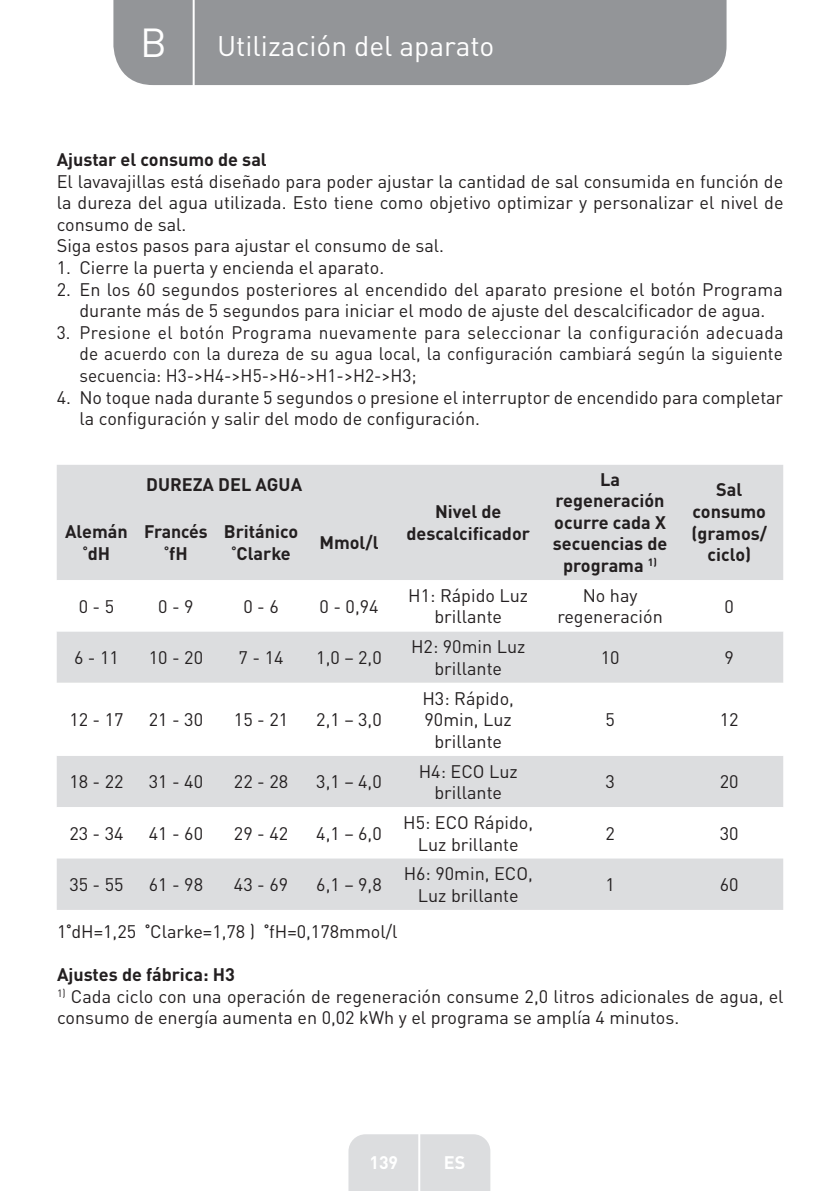
<style>
.page{position:relative;width:840px;height:1191px;background:#fff}
.page>*{position:absolute;margin:0;border:0;box-sizing:border-box;transform-origin:0 0}
.t1{font:40px "DIN Pro";color:#fff}
.t2{font:28px "DIN Pro";color:#fff}
.TitreDroit__gabarit{font:18px/21.6px "DIN Pro";color:#231f20}
.Body__Table{font:18px/21.6px "DIN Pro";color:#231f20;text-align:center}
.TitreDroit__gabarit-2{font:18px/21.6px "DIN Pro";color:#231f20;text-align:justify;scale:.96 1}
.Body__Table-2{font:700 18px/21.6px "DIN Pro";color:#231f20;text-align:center}
.TitreDroit__gabarit-3{font:700 18px "DIN Pro";color:#231f20}
.t3{font:700 18px "DIN Pro";color:#fff}
</style>
<div class="page">
<div style="left:113px;top:0;width:613px;height:85px;background:#939598"></div>
<div style="left:348px;top:1134px;width:142px;height:57px;background:#dcdddf"></div>
<hr style="left:418px;top:1111px;width:2px;height:80px;background:#fff">
<hr style="left:192px;top:0;width:2px;height:88px;background:#fff">
<div style="left:57px;top:465px;width:725px;height:115px;background:#dcdddf"></div>
<svg style="left:57px;top:631px;width:725px;height:176px;fill:#dcdddf"></svg>
<div style="left:57px;top:858px;width:725px;height:52px;background:#dcdddf"></div>
<h1 class="t1" style="left:140px;top:15px;width:28px">B</h1>
<h2 class="t2" style="left:217px;top:27px;width:279px">Utilización del aparato</h2>
<p class="TitreDroit__gabarit-3" style="left:57px;top:144px;width:211px">Ajustar el consumo de sal</p>
<p class="TitreDroit__gabarit" style="left:57px;top:169px;width:728px;text-align:justify">El lavavajillas está diseñado para poder ajustar la cantidad de sal consumida en función de la dureza del agua utilizada. Esto tiene como objetivo optimizar y personalizar el nivel de consumo de sal.</p>
<p class="TitreDroit__gabarit" style="left:57px;top:234px;width:388px">Siga estos pasos para ajustar el consumo de sal.</p>
<p class="TitreDroit__gabarit" style="left:57px;top:256px;width:329px">1. Cierre la puerta y encienda el aparato.</p>
<p class="TitreDroit__gabarit" style="left:57px;top:277px;width:727px;text-align:center">2. En los 60 segundos posteriores al encendido del aparato presione el botón Programa durante más de 5 segundos para iniciar el modo de ajuste del descalcificador de agua.</p>
<p class="TitreDroit__gabarit-2" style="left:79px;top:321px;width:734px;text-indent:-23px">3. Presione el botón Programa nuevamente para seleccionar la configuración adecuada de acuerdo con la dureza de su agua local, la configuración cambiará según la siguiente secuencia: H3-&gt;H4-&gt;H5-&gt;H6-&gt;H1-&gt;H2-&gt;H3;</p>
<p class="TitreDroit__gabarit" style="left:79px;top:385px;width:704px;text-indent:-23px">4. No toque nada durante 5 segundos o presione el interruptor de encendido para completar la configuración y salir del modo de configuración.</p>
<p class="Body__Table-2" style="left:65px;top:518px;width:64px">Alemán</p>
<p class="Body__Table-2" style="left:83px;top:540px;width:29px"><sup>°</sup>dH</p>
<p class="Body__Table-2" style="left:146px;top:471px;width:157px">DUREZA DEL AGUA</p>
<p class="Body__Table-2" style="left:144px;top:518px;width:65px">Francés</p>
<p class="Body__Table-2" style="left:164px;top:540px;width:25px"><sup>°</sup>fH</p>
<p class="Body__Table-2" style="left:224px;top:518px;width:76px">Británico</p>
<p class="Body__Table-2" style="left:231px;top:540px;width:61px"><sup>°</sup>Clarke</p>
<p class="Body__Table-2" style="left:319px;top:529px;width:61px">Mmol/l</p>
<p class="Body__Table-2" style="left:406px;top:498px;width:125px">Nivel de descalcificador</p>
<p class="Body__Table-2" style="left:552px;top:466px;width:116px">La regeneración ocurre cada X secuencias de programa <sup>1)</sup></p>
<p class="Body__Table-2" style="left:715px;top:477px;width:28px">Sal</p>
<p class="Body__Table-2" style="left:692px;top:498px;width:75px">consumo</p>
<p class="Body__Table-2" style="left:691px;top:520px;width:77px">(gramos/ ciclo)</p>
<p class="Body__Table" style="left:79px;top:594px;width:37px">0 - 5</p>
<p class="Body__Table" style="left:158px;top:594px;width:37px">0 - 9</p>
<p class="Body__Table" style="left:243px;top:594px;width:37px">0 - 6</p>
<p class="Body__Table" style="left:319px;top:594px;width:60px">0 - 0,94</p>
<p class="Body__Table" style="left:408px;top:584px;width:121px">H1: Rápido Luz brillante</p>
<p class="Body__Table" style="left:557px;top:584px;width:107px">No hay regeneración</p>
<p class="Body__Table" style="left:724px;top:594px;width:11px">0</p>
<p class="Body__Table" style="left:74px;top:646px;width:46px">6 - 11</p>
<p class="Body__Table" style="left:149px;top:646px;width:56px">10 - 20</p>
<p class="Body__Table" style="left:238px;top:646px;width:46px">7 - 14</p>
<p class="Body__Table" style="left:316px;top:646px;width:67px">1,0 – 2,0</p>
<p class="Body__Table" style="left:411px;top:635px;width:116px">H2: 90min Luz brillante</p>
<p class="Body__Table" style="left:600px;top:646px;width:20px">10</p>
<p class="Body__Table" style="left:724px;top:646px;width:11px">9</p>
<p class="Body__Table" style="left:69px;top:708px;width:56px">12 - 17</p>
<p class="Body__Table" style="left:149px;top:708px;width:56px">21 - 30</p>
<p class="Body__Table" style="left:234px;top:708px;width:56px">15 - 21</p>
<p class="Body__Table" style="left:316px;top:708px;width:67px">2,1 – 3,0</p>
<p class="Body__Table" style="left:422px;top:686px;width:93px">H3: Rápido,<br>90min, Luz brillante</p>
<p class="Body__Table" style="left:605px;top:708px;width:11px">5</p>
<p class="Body__Table" style="left:719px;top:708px;width:20px">12</p>
<p class="Body__Table" style="left:69px;top:770px;width:56px">18 - 22</p>
<p class="Body__Table" style="left:149px;top:770px;width:56px">31 - 40</p>
<p class="Body__Table" style="left:234px;top:770px;width:56px">22 - 28</p>
<p class="Body__Table" style="left:316px;top:770px;width:67px">3,1 – 4,0</p>
<p class="Body__Table" style="left:418px;top:759px;width:100px">H4: ECO Luz brillante</p>
<p class="Body__Table" style="left:605px;top:770px;width:11px">3</p>
<p class="Body__Table" style="left:719px;top:770px;width:20px">20</p>
<p class="Body__Table" style="left:69px;top:821px;width:56px">23 - 34</p>
<p class="Body__Table" style="left:149px;top:821px;width:56px">41 - 60</p>
<p class="Body__Table" style="left:234px;top:821px;width:56px">29 - 42</p>
<p class="Body__Table" style="left:316px;top:821px;width:67px">4,1 – 6,0</p>
<p class="Body__Table" style="left:403px;top:811px;width:131px">H5: ECO Rápido,<br>Luz brillante</p>
<p class="Body__Table" style="left:605px;top:821px;width:11px">2</p>
<p class="Body__Table" style="left:719px;top:821px;width:20px">30</p>
<p class="Body__Table" style="left:69px;top:873px;width:56px">35 - 55</p>
<p class="Body__Table" style="left:149px;top:873px;width:56px">61 - 98</p>
<p class="Body__Table" style="left:234px;top:873px;width:56px">43 - 69</p>
<p class="Body__Table" style="left:316px;top:873px;width:67px">6,1 – 9,8</p>
<p class="Body__Table" style="left:403px;top:862px;width:130px">H6: 90min, ECO,<br>Luz brillante</p>
<p class="Body__Table" style="left:605px;top:873px;width:11px">1</p>
<p class="Body__Table" style="left:719px;top:873px;width:20px">60</p>
<p class="TitreDroit__gabarit" style="left:57px;top:920px;width:342px">1<sup>°</sup>dH=1,25 <sup>°</sup>Clarke=1,78 ) <sup>°</sup>fH=0,178mmol/l</p>
<p class="TitreDroit__gabarit-3" style="left:57px;top:959px;width:179px">Ajustes de fábrica: H3</p>
<p class="TitreDroit__gabarit" style="left:57px;top:984px;width:727px"><sup>1)</sup> Cada ciclo con una operación de regeneración consume 2,0 litros adicionales de agua, el consumo de energía aumenta en 0,02 kWh y el programa se amplía 4 minutos.</p>
<p class="t3" style="left:369px;top:1147px;width:30px">139</p>
<p class="t3" style="left:443px;top:1147px;width:23px">ES</p>
</div>
